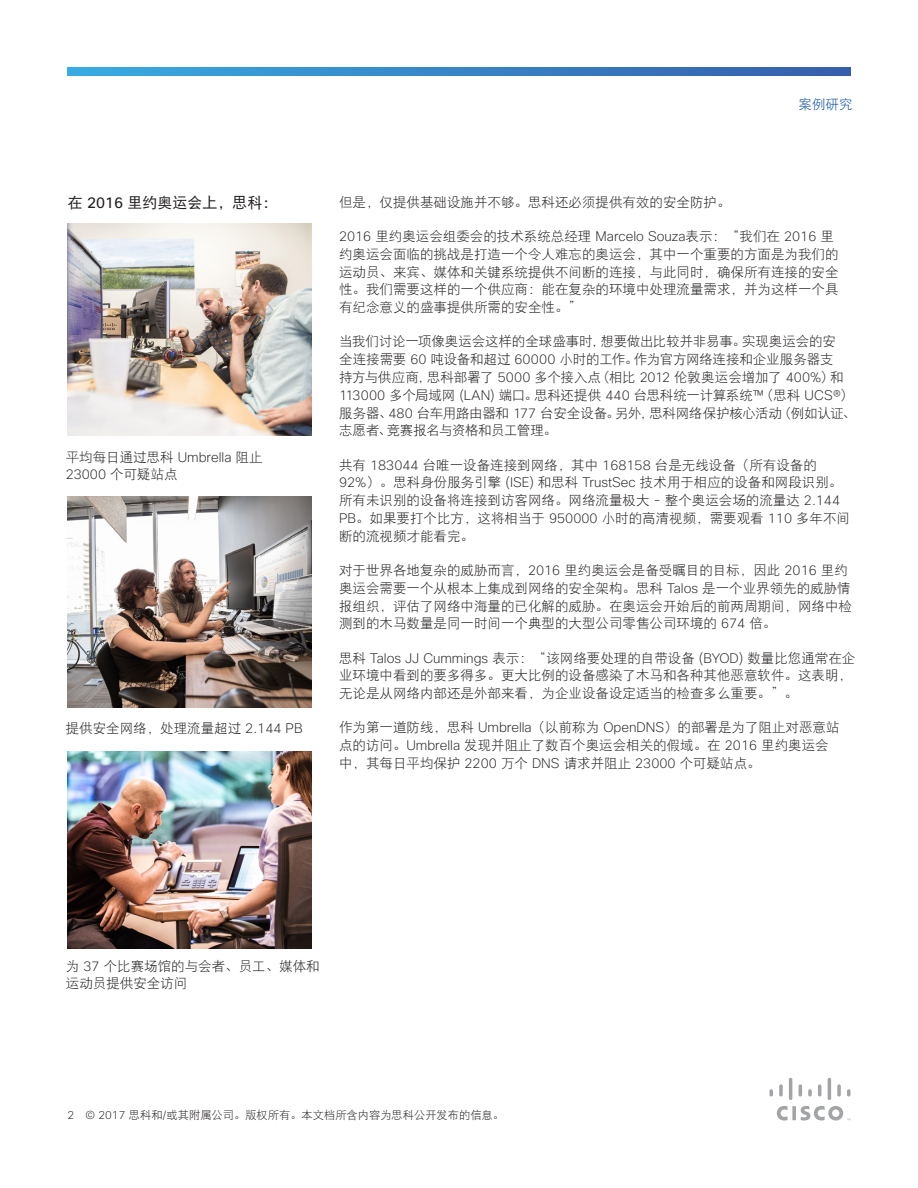
<style>
.page{position:relative;width:918px;height:1188px;background:#fff}
.page>*{position:absolute;margin:0;border:0;box-sizing:border-box;transform-origin:0 0}
.Paragraph_Style10{font:15px "DF Hei W5";color:#231f20}
.Paragraph_Style7{font:13.5px/17.9px "DF Hei W3";color:#231f20}
.Paragraph_Style9{font:13.5px/17.9px "DF Hei W3";letter-spacing:-.015em;color:#231f20}
.Paragraph_Style1{font:13.5px/17.1px "DF Hei W3";color:#231f20}
.t1{font:13.5px "DF Hei W3";color:#0a4fa0}
.Paragraph_Style1-2{font:11.25px "DF Hei W3";color:#231f20}
.s1{font-family:"Cisco Sans"}
.s2{font-family:"Cisco Sans";font-weight:200}
</style>
<div class="page">
<svg style="left:68px;top:68px;width:782px;height:8px;background:#3784c5"></svg>
<svg style="left:792px;top:1106px;width:4px;height:14px"></svg>
<svg style="left:777px;top:1106px;width:11px;height:14px"></svg>
<svg style="left:769px;top:1089px;width:4px;height:8px"></svg>
<svg style="left:779px;top:1084px;width:4px;height:13px"></svg>
<svg style="left:789px;top:1078px;width:3px;height:22px"></svg>
<svg style="left:799px;top:1084px;width:3px;height:13px"></svg>
<svg style="left:808px;top:1089px;width:4px;height:8px"></svg>
<svg style="left:818px;top:1084px;width:3px;height:13px"></svg>
<svg style="left:828px;top:1078px;width:3px;height:22px"></svg>
<svg style="left:837px;top:1084px;width:4px;height:13px"></svg>
<svg style="left:847px;top:1089px;width:3px;height:8px"></svg>
<svg style="left:801px;top:1106px;width:50px;height:15px"></svg>
<img style="left:68px;top:224px;width:243px;height:211px">
<img style="left:68px;top:496px;width:243px;height:212px">
<img style="left:68px;top:752px;width:243px;height:197px">
<p class="Paragraph_Style10" style="left:68px;top:195px;width:211px">在 <span class="s1">2016</span> 里约奥运会上，思科：</p>
<p class="Paragraph_Style1" style="left:66px;top:449px;width:198px">平均每日通过思科 <span class="s2">Umbrella</span> 阻止<br><span class="s2">23000</span> 个可疑站点</p>
<p class="Paragraph_Style1" style="left:66px;top:720px;width:238px">提供安全网络，处理流量超过 <span class="s2">2.144 PB</span></p>
<p class="t1" style="left:799px;top:98px;width:55px">案例研究</p>
<p class="Paragraph_Style7" style="left:339px;top:193px;width:393px">但是，仅提供基础设施并不够。思科还必须提供有效的安全防护。</p>
<p class="Paragraph_Style7" style="left:339px;top:227px;width:501px"><span class="s2">2016</span> 里约奥运会组委会的技术系统总经理 <span class="s2">Marcelo Souza</span>表示：“我们在 <span class="s2">2016</span> 里约奥运会面临的挑战是打造一个令人难忘的奥运会，其中一个重要的方面是为我们的运动员、来宾、媒体和关键系统提供不间断的连接，与此同时，确保所有连接的安全性。我们需要这样的一个供应商：能在复杂的环境中处理流量需求，并为这样一个具有纪念意义的盛事提供所需的安全性。”</p>
<p class="Paragraph_Style9" style="left:339px;top:333px;width:519px">当我们讨论一项像奥运会这样的全球盛事时，想要做出比较并非易事。实现奥运会的安<br>全连接需要 <span class="s2">60</span> 吨设备和超过 <span class="s2">60000</span> 小时的工作。作为官方网络连接和企业服务器支<br>持方与供应商，思科部署了 <span class="s2">5000</span> 多个接入点（相比 <span class="s2">2012</span> 伦敦奥运会增加了 <span class="s2">400%</span>）和<span class="s2">113000</span> 多个局域网 <span class="s2">(LAN)</span> 端口。思科还提供 <span class="s2">440</span> 台思科统一计算系统<span class="s2">™</span>（思科 <span class="s2">UCS®</span>）服务器、<span class="s2">480</span> 台车用路由器和 <span class="s2">177</span> 台安全设备。另外，思科网络保护核心活动（例如认证、志愿者、竞赛报名与资格和员工管理。</p>
<p class="Paragraph_Style7" style="left:339px;top:456px;width:513px">共有 <span class="s2">183044</span> 台唯一设备连接到网络，其中 <span class="s2">168158</span> 台是无线设备（所有设备的<br><span class="s2">92%</span>）。思科身份服务引擎 <span class="s2">(ISE)</span> 和思科 <span class="s2">TrustSec</span> 技术用于相应的设备和网段识别。所有未识别的设备将连接到访客网络。网络流量极大 <span class="s2">-</span> 整个奥运会场的流量达 <span class="s2">2.144<br>PB</span>。如果要打个比方，这将相当于 <span class="s2">950000</span> 小时的高清视频，需要观看 <span class="s2">110</span> 多年不间断的流视频才能看完。</p>
<p class="Paragraph_Style7" style="left:339px;top:561px;width:514px">对于世界各地复杂的威胁而言，<span class="s2">2016</span> 里约奥运会是备受瞩目的目标，因此 <span class="s2">2016</span> 里约奥运会需要一个从根本上集成到网络的安全架构。思科 <span class="s2">Talos</span> 是一个业界领先的威胁情报组织，评估了网络中海量的已化解的威胁。在奥运会开始后的前两周期间，网络中检测到的木马数量是同一时间一个典型的大型公司零售公司环境的 <span class="s2">674</span> 倍。</p>
<p class="Paragraph_Style7" style="left:339px;top:649px;width:518px">思科 <span class="s2">Talos JJ Cummings</span> 表示：“该网络要处理的自带设备 <span class="s2">(BYOD)</span> 数量比您通常在企业环境中看到的要多得多。更大比例的设备感染了木马和各种其他恶意软件。这表明，无论是从网络内部还是外部来看，为企业设备设定适当的检查多么重要。”。</p>
<p class="Paragraph_Style1" style="left:339px;top:719px;width:502px;line-height:17.9px">作为第一道防线，思科 <span class="s2">Umbrella</span>（以前称为 <span class="s2">OpenDNS</span>）的部署是为了阻止对恶意站点的访问。<span class="s2">Umbrella</span> 发现并阻止了数百个奥运会相关的假域。在 <span class="s2">2016</span> 里约奥运会中，其每日平均保护 <span class="s2">2200</span> 万个 <span class="s2">DNS</span> 请求并阻止 <span class="s2">23000</span> 个可疑站点。</p>
<p class="Paragraph_Style1" style="left:66px;top:958px;width:255px">为 <span class="s2">37</span> 个比赛场馆的与会者、员工、媒体和运动员提供安全访问</p>
<p class="Paragraph_Style1-2" style="left:68px;top:1109px;width:438px"><span class="s2">2 © 2017</span> 思科和<span class="s2">/</span>或其附属公司。版权所有。本文档所含内容为思科公开发布的信息。</p>
</div>
